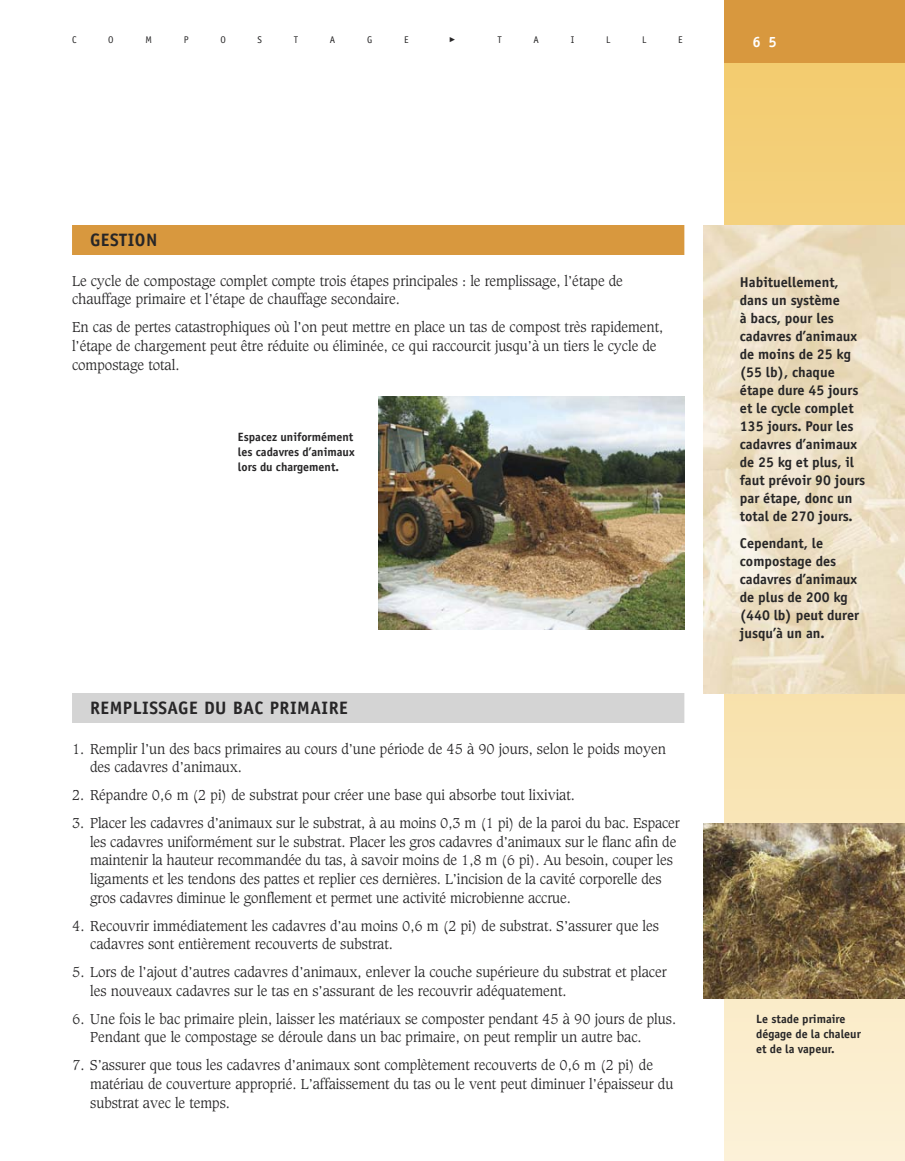
<style>
.page{position:relative;width:905px;height:1161px;background:#fff}
.page>*{position:absolute;margin:0;border:0;box-sizing:border-box;transform-origin:0 0}
.t1{font:700 18px "Officina Sans";letter-spacing:.025em;color:#272627}
.t2{font:700 15px "Officina Sans";color:#fff}
.t3{font:700 14.25px/18px "Officina Sans";color:#272627}
.t4{font:300 13.8px/18.8px "Caxton";color:#272627}
.t5{font:700 12px/15px "Officina Sans";color:#272627;text-align:justify}
.t6{font:9.75px "Officina Sans";color:#272627}
</style>
<div class="page">
<svg style="left:724px;top:63px;width:180px;height:1098px;background:#f7dfa7"></svg>
<div style="left:724px;top:0;width:180px;height:63px;background:#d8983e"></div>
<div style="left:72px;top:225px;width:612px;height:30px;background:#d8983e"></div>
<div style="left:72px;top:693px;width:612px;height:30px;background:#d4d4d4"></div>
<img style="left:378px;top:396px;width:306px;height:234px">
<img style="left:704px;top:824px;width:200px;height:175px">
<img style="left:704px;top:225px;width:200px;height:469px">
<p class="t6" style="left:72px;top:36px;width:6px">C</p>
<p class="t6" style="left:108px;top:36px;width:7px">O</p>
<p class="t6" style="left:145px;top:36px;width:8px">M</p>
<p class="t6" style="left:184px;top:36px;width:6px">P</p>
<p class="t6" style="left:220px;top:36px;width:7px">O</p>
<p class="t6" style="left:257px;top:36px;width:6px">S</p>
<p class="t6" style="left:294px;top:36px;width:6px">T</p>
<p class="t6" style="left:330px;top:36px;width:7px">A</p>
<p class="t6" style="left:367px;top:36px;width:7px">G</p>
<p class="t6" style="left:404px;top:36px;width:6px">E</p>
<p class="t2" style="left:752px;top:36px;width:26px">6 5</p>
<p class="t6" style="left:497px;top:36px;width:6px">T</p>
<p class="t6" style="left:533px;top:36px;width:7px">A</p>
<p class="t6" style="left:570px;top:36px;width:5px">I</p>
<p class="t6" style="left:606px;top:36px;width:6px">L</p>
<p class="t6" style="left:642px;top:36px;width:6px">L</p>
<p class="t6" style="left:678px;top:36px;width:6px">E</p>
<h1 class="t1" style="left:90px;top:233px;width:69px">GESTION</h1>
<p class="t4" style="left:72px;top:272px;width:552px">Le cycle de compostage complet compte trois étapes principales : le remplissage, l’étape de chauffage primaire et l’étape de chauffage secondaire.</p>
<p class="t4" style="left:72px;top:319px;width:592px">En cas de pertes catastrophiques où l’on peut mettre en place un tas de compost très rapidement, l’étape de chargement peut être réduite ou éliminée, ce qui raccourcit jusqu’à un tiers le cycle de compostage total.</p>
<p class="t5" style="left:238px;top:430px;width:118px">Espacez uniformément les cadavres d’animaux lors du chargement.</p>
<h1 class="t1" style="left:90px;top:701px;width:259px">REMPLISSAGE DU BAC PRIMAIRE</h1>
<p class="t4" style="left:90px;top:740px;width:577px;text-indent:-18px">1. Remplir l’un des bacs primaires au cours d’une période de 45 à 90 jours, selon le poids moyen des cadavres d’animaux.</p>
<p class="t4" style="left:72px;top:787px;width:504px">2. Répandre 0,6 m (2 pi) de substrat pour créer une base qui absorbe tout lixiviat.</p>
<p class="t4" style="left:90px;top:815px;width:591px;text-indent:-18px">3. Placer les cadavres d’animaux sur le substrat, à au moins 0,3 m (1 pi) de la paroi du bac. Espacer les cadavres uniformément sur le substrat. Placer les gros cadavres d’animaux sur le flanc afin de maintenir la hauteur recommandée du tas, à savoir moins de 1,8 m (6 pi). Au besoin, couper les ligaments et les tendons des pattes et replier ces dernières. L’incision de la cavité corporelle des gros cadavres diminue le gonflement et permet une activité microbienne accrue.</p>
<p class="t4" style="left:90px;top:917px;width:570px;text-indent:-18px">4. Recouvrir immédiatement les cadavres d’au moins 0,6 m (2 pi) de substrat. S’assurer que les cadavres sont entièrement recouverts de substrat.</p>
<p class="t4" style="left:90px;top:964px;width:578px;text-indent:-18px">5. Lors de l’ajout d’autres cadavres d’animaux, enlever la couche supérieure du substrat et placer les nouveaux cadavres sur le tas en s’assurant de les recouvrir adéquatement.</p>
<p class="t4" style="left:90px;top:1010px;width:587px;text-indent:-18px">6. Une fois le bac primaire plein, laisser les matériaux se composter pendant 45 à 90 jours de plus.<br>Pendant que le compostage se déroule dans un bac primaire, on peut remplir un autre bac.</p>
<p class="t4" style="left:90px;top:1057px;width:584px;text-indent:-18px">7. S’assurer que tous les cadavres d’animaux sont complètement recouverts de 0,6 m (2 pi) de matériau de couverture approprié. L’affaissement du tas ou le vent peut diminuer l’épaisseur du substrat avec le temps.</p>
<p class="t3" style="left:740px;top:275px;width:127px">Habituellement, dans un système<br>à bacs, pour les cadavres d’animaux de moins de 25 kg (55 lb), chaque étape dure 45 jours et le cycle complet<br>135 jours. Pour les cadavres d’animaux de 25 kg et plus, il faut prévoir 90 jours par étape, donc un total de 270 jours.</p>
<p class="t3" style="left:740px;top:536px;width:121px">Cependant, le compostage des cadavres d’animaux de plus de 200 kg (440 lb) peut durer jusqu’à un an.</p>
<p class="t5" style="left:756px;top:1013px;width:106px;text-align:left">Le stade primaire dégage de la chaleur et de la vapeur.</p>
</div>
